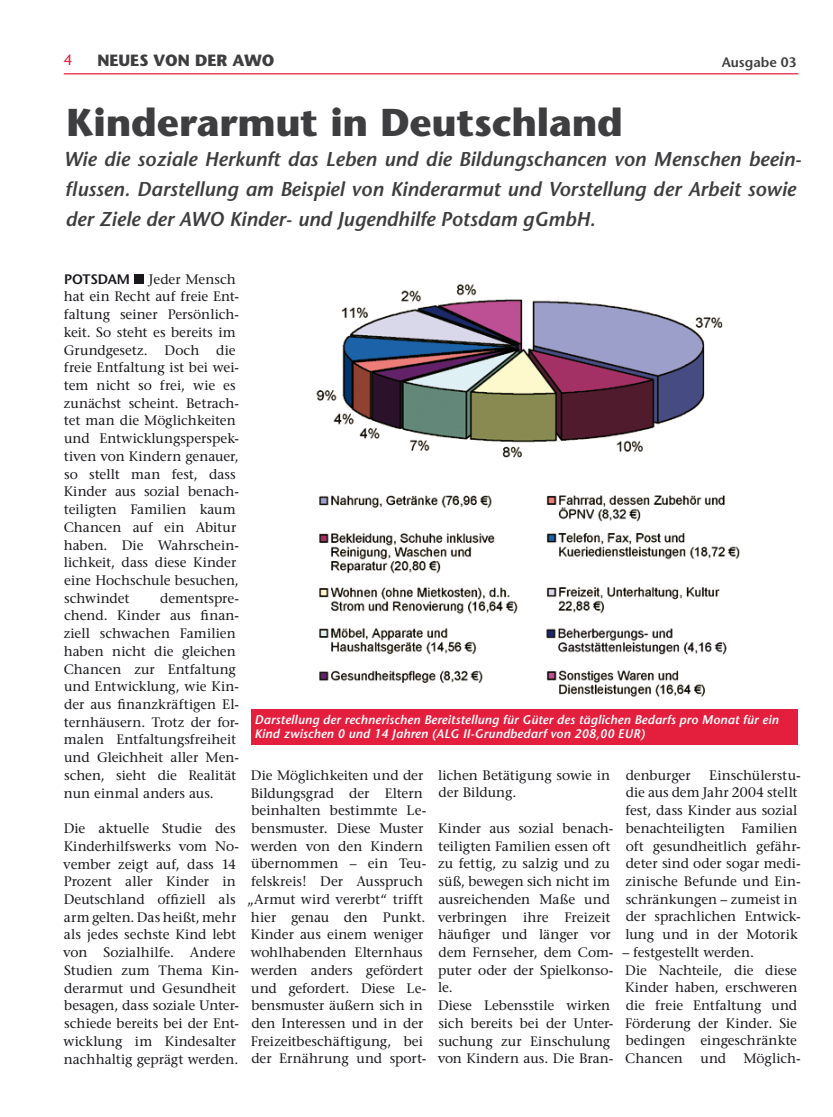
<style>
.page{position:relative;width:833px;height:1117px;background:#fff}
.page>*{position:absolute;margin:0;border:0;box-sizing:border-box;transform-origin:0 0}
.t1{font:700 38.75px "Stone Sans";letter-spacing:-.005em;color:#3e3e40}
.t2{font:italic 600 20px/30px "Stone Sans";color:#3e3e40}
.t3{font:700 16.25px "Stone Sans";color:#3e3e40}
.t4{font:15px "Stone Sans";color:#e41f3e}
.t5{font:13.75px/17.8px "Stone Serif";letter-spacing:.005em;color:#1a171c}
.t6{font:600 13.75px "Stone Sans";color:#3e3e40}
.t7{font:600 13.75px "Stone Sans";letter-spacing:-.015em;color:#1a171c}
.t8{font:italic 600 12.5px/13.8px "Stone Sans";letter-spacing:.01em;color:#fff}
</style>
<div class="page">
<hr style="left:64px;top:73px;width:734px;height:1px;background:#e41f3e">
<div style="left:135px;top:274px;width:9px;height:9px;background:#1a171c"></div>
<img style="left:316px;top:284px;width:424px;height:413px">
<div style="left:251px;top:709px;width:546px;height:35px;background:#e41f3e"></div>
<p class="t3" style="left:97px;top:50px;width:178px">NEUES VON DER AWO</p>
<p class="t4" style="left:64px;top:51px;width:10px">4</p>
<p class="t6" style="left:721px;top:53px;width:76px">Ausgabe 03</p>
<h1 class="t1" style="left:66px;top:98px;width:558px">Kinderarmut in Deutschland</h1>
<h2 class="t2" style="left:64px;top:144px;width:739px">Wie die soziale Herkunft das Leben und die Bildungschancen von Menschen beein&shy;flussen. Darstellung am Beispiel von Kinderarmut und Vorstellung der Arbeit sowie der Ziele der AWO Kinder- und Jugendhilfe Potsdam gGmbH.</h2>
<p class="t5" style="left:64px;top:270px;width:177px;text-indent:85px">Jeder Mensch hat ein Recht auf freie Ent&shy;faltung seiner Persönlich&shy;keit. So steht es bereits im<br>Grundgesetz. Doch die freie Entfaltung ist bei wei&shy;tem nicht so frei, wie es zunächst scheint. Betrach&shy;tet man die Möglichkeiten und Entwicklungsperspek&shy;tiven von Kindern genauer, so stellt man fest, dass<br>Kinder aus sozial benach&shy;teiligten Familien kaum<br>Chancen auf ein Abitur haben. Die Wahrschein&shy;lichkeit, dass diese Kinder eine Hochschule besuchen, schwindet</p>
<p class="t7" style="left:64px;top:270px;width:68px">POTSDAM</p>
<p class="t5" style="left:64px;top:588px;width:177px;text-indent:96px">dementspre&shy;chend. Kinder aus finan&shy;ziell schwachen Familien haben nicht die gleichen<br>Chancen zur Entfaltung und Entwicklung, wie Kin&shy;der aus finanzkräftigen El&shy;ternhäusern. Trotz der for&shy;malen Entfaltungsfreiheit und Gleichheit aller Men&shy;schen, sieht die Realität nun einmal anders aus.</p>
<p class="t5" style="left:63px;top:819px;width:177px">Die aktuelle Studie des<br>Kinderhilfswerks vom No&shy;vember zeigt auf, dass 14<br>Prozent aller Kinder in<br>Deutschland offiziell als arm gelten. Das heißt, mehr als jedes sechste Kind lebt von Sozialhilfe. Andere<br>Studien zum Thema Kin&shy;derarmut und Gesundheit besagen, dass soziale Unter&shy;schiede bereits bei der Ent&shy;wicklung im Kindesalter nachhaltig geprägt werden.</p>
<p class="t8" style="left:254px;top:712px;width:525px">Darstellung der rechnerischen Bereitstellung für Güter des täglichen Bedarfs pro Monat für ein<br>Kind zwischen 0 und 14 Jahren (ALG II-Grundbedarf von 208,00 EUR)</p>
<p class="t5" style="left:247px;top:765px;width:181px;text-align:center">Die Möglichkeiten und der<br>Bildungsgrad der Eltern beinhalten bestimmte Le&shy;bensmuster. Diese Muster werden von den Kindern übernommen – ein Teu&shy;felskreis! Der Ausspruch „Armut wird vererbt“ trifft hier genau den Punkt.<br>Kinder aus einem weniger wohlhabenden Elternhaus werden anders gefördert und gefordert. Diese Le&shy;bensmuster äußern sich in den Interessen und in der<br>Freizeitbeschäftigung, bei der Ernährung und sport-</p>
<p class="t5" style="left:438px;top:765px;width:173px">lichen Betätigung sowie in der Bildung.</p>
<p class="t5" style="left:438px;top:819px;width:177px">Kinder aus sozial benach&shy;teiligten Familien essen oft zu fettig, zu salzig und zu süß, bewegen sich nicht im ausreichenden Maße und verbringen ihre Freizeit häufiger und länger vor dem Fernseher, dem Com&shy;puter oder der Spielkonso&shy;le.<br>Diese Lebensstile wirken sich bereits bei der Unter&shy;suchung zur Einschulung von Kindern aus. Die Bran-</p>
<p class="t5" style="left:625px;top:765px;width:177px;text-indent:84px">Einschülerstu&shy;die aus dem Jahr 2004 stellt fest, dass Kinder aus sozial benachteiligten Familien oft gesundheitlich gefähr&shy;deter sind oder sogar medi&shy;zinische Befunde und Ein&shy;schränkungen – zumeist in der sprachlichen Entwick&shy;lung und in der Motorik</p>
<p class="t5" style="left:622px;top:942px;width:177px">– festgestellt werden.<br>Die Nachteile, die diese<br>Kinder haben, erschweren die freie Entfaltung und<br>Förderung der Kinder. Sie bedingen eingeschränkte<br>Chancen</p>
<p class="t5" style="left:626px;top:765px;width:67px">denburger</p>
<p class="t5" style="left:700px;top:1049px;width:27px">und</p>
<p class="t5" style="left:743px;top:1049px;width:59px">Möglich-</p>
</div>
